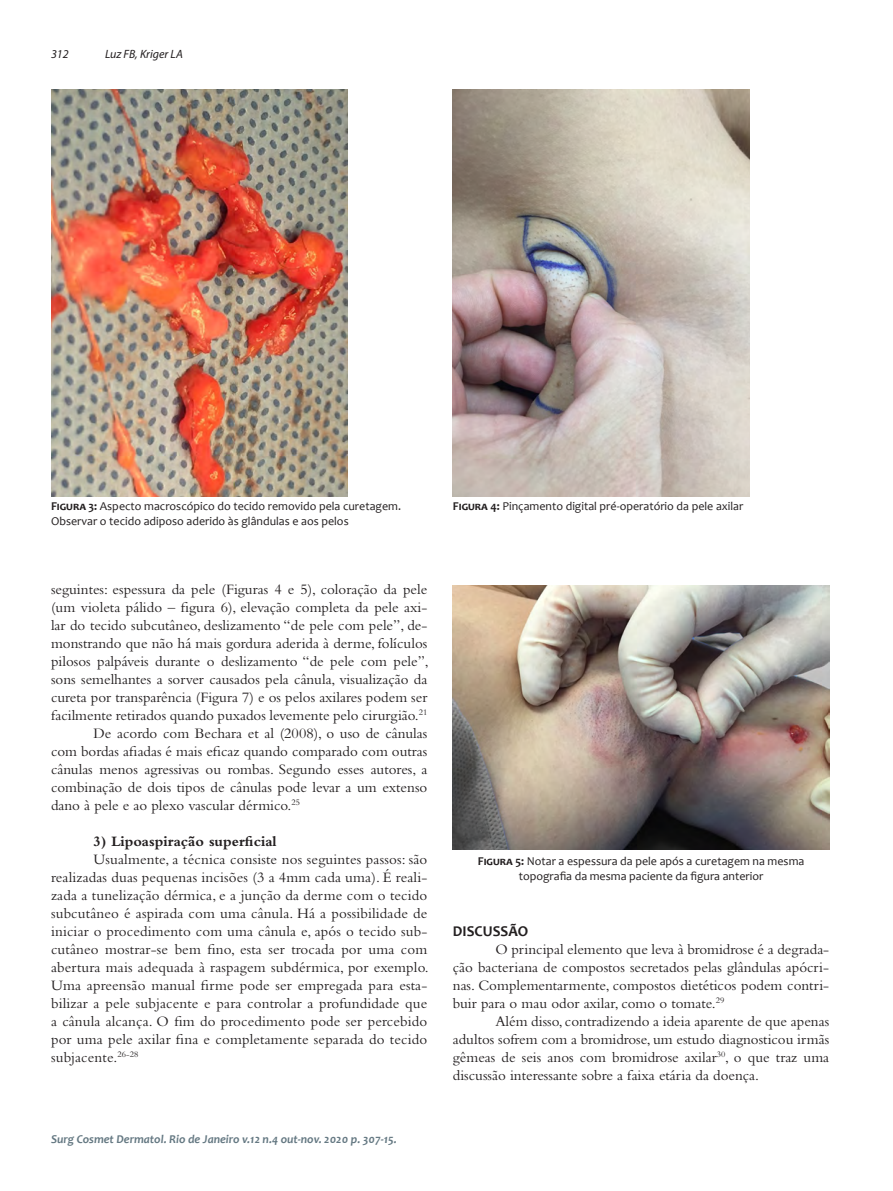
<style>
.page{position:relative;width:893px;height:1191px;background:#fff}
.page>*{position:absolute;margin:0;border:0;box-sizing:border-box;transform-origin:0 0}
.t1{font:15px/18px "Bembo Std";color:#231f20;text-align:justify}
.t2{font:700 15px "Bembo Std";color:#231f20}
.t3{font:700 15px "Candara";color:#231f20}
.t4{font:12px/15px "Candara";color:#231f20}
.t5{font:italic 700 12px "Candara";color:#647882}
.t6{font:italic 12px "Myriad Pro";color:#231f20}
.s1{font-weight:700}
</style>
<div class="page">
<img style="left:51px;top:89px;width:297px;height:407px">
<img style="left:453px;top:89px;width:297px;height:407px">
<img style="left:453px;top:585px;width:376px;height:264px">
<p class="t6" style="left:51px;top:46px;width:19px">312</p>
<p class="t6" style="left:105px;top:46px;width:79px">Luz FB, Kriger LA</p>
<p class="t4" style="left:51px;top:498px;width:352px"><span class="s1">Figura 3:</span> Aspecto macroscópico do tecido removido pela curetagem.<br>Observar o tecido adiposo aderido às glândulas e aos pelos</p>
<p class="t4" style="left:453px;top:498px;width:292px"><span class="s1">Figura 4:</span> Pinçamento digital pré-operatório da pele axilar</p>
<p class="t1" style="left:51px;top:580px;width:379px">seguintes: espessura da pele (Figuras 4 e 5), coloração da pele (um violeta pálido – figura 6), elevação completa da pele axi&shy;lar do tecido subcutâneo, deslizamento “de pele com pele”, de&shy;monstrando que não há mais gordura aderida à derme, folículos pilosos palpáveis durante o deslizamento “de pele com pele”, sons semelhantes a sorver causados pela cânula, visualização da cureta por transparência (Figura 7) e os pelos axilares podem ser facilmente retirados quando puxados levemente pelo cirurgião.<sup>21</sup></p>
<p class="t1" style="left:51px;top:724px;width:378px;text-indent:43px">De acordo com Bechara et al (2008), o uso de cânulas com bordas afiadas é mais eficaz quando comparado com outras cânulas menos agressivas ou rombas. Segundo esses autores, a combinação de dois tipos de cânulas pode levar a um extenso dano à pele e ao plexo vascular dérmico.<sup>25</sup></p>
<p class="t2" style="left:94px;top:833px;width:185px">3) Lipoaspiração superficial</p>
<p class="t1" style="left:51px;top:850px;width:379px;text-indent:43px">Usualmente, a técnica consiste nos seguintes passos: são realizadas duas pequenas incisões (3 a 4mm cada uma). É reali&shy;zada a tunelização dérmica, e a junção da derme com o tecido subcutâneo é aspirada com uma cânula. Há a possibilidade de iniciar o procedimento com uma cânula e, após o tecido sub&shy;cutâneo mostrar-se bem fino, esta ser trocada por uma com abertura mais adequada à raspagem subdérmica, por exemplo.<br>Uma apreensão manual firme pode ser empregada para esta&shy;bilizar a pele subjacente e para controlar a profundidade que a cânula alcança. O fim do procedimento pode ser percebido por uma pele axilar fina e completamente separada do tecido subjacente.<sup>26-28</sup></p>
<p class="t5" style="left:51px;top:1132px;width:347px">Surg Cosmet Dermatol. Rio de Janeiro v.12 n.4 out-nov. 2020 p. 307-15.</p>
<p class="t4" style="left:478px;top:853px;width:328px;text-align:center"><span class="s1">Figura 5:</span> Notar a espessura da pele após a curetagem na mesma topografia da mesma paciente da figura anterior</p>
<p class="t3" style="left:453px;top:922px;width:77px">DISCUSSÃO</p>
<p class="t1" style="left:453px;top:940px;width:378px;text-indent:43px">O principal elemento que leva à bromidrose é a degrada&shy;ção bacteriana de compostos secretados pelas glândulas apócri&shy;nas. Complementarmente, compostos dietéticos podem contri&shy;buir para o mau odor axilar, como o tomate.<sup>29</sup></p>
<p class="t1" style="left:453px;top:1012px;width:378px;text-indent:43px">Além disso, contradizendo a ideia aparente de que apenas adultos sofrem com a bromidrose, um estudo diagnosticou irmãs gêmeas de seis anos com bromidrose axilar<sup>30</sup>, o que traz uma discussão interessante sobre a faixa etária da doença.</p>
</div>
